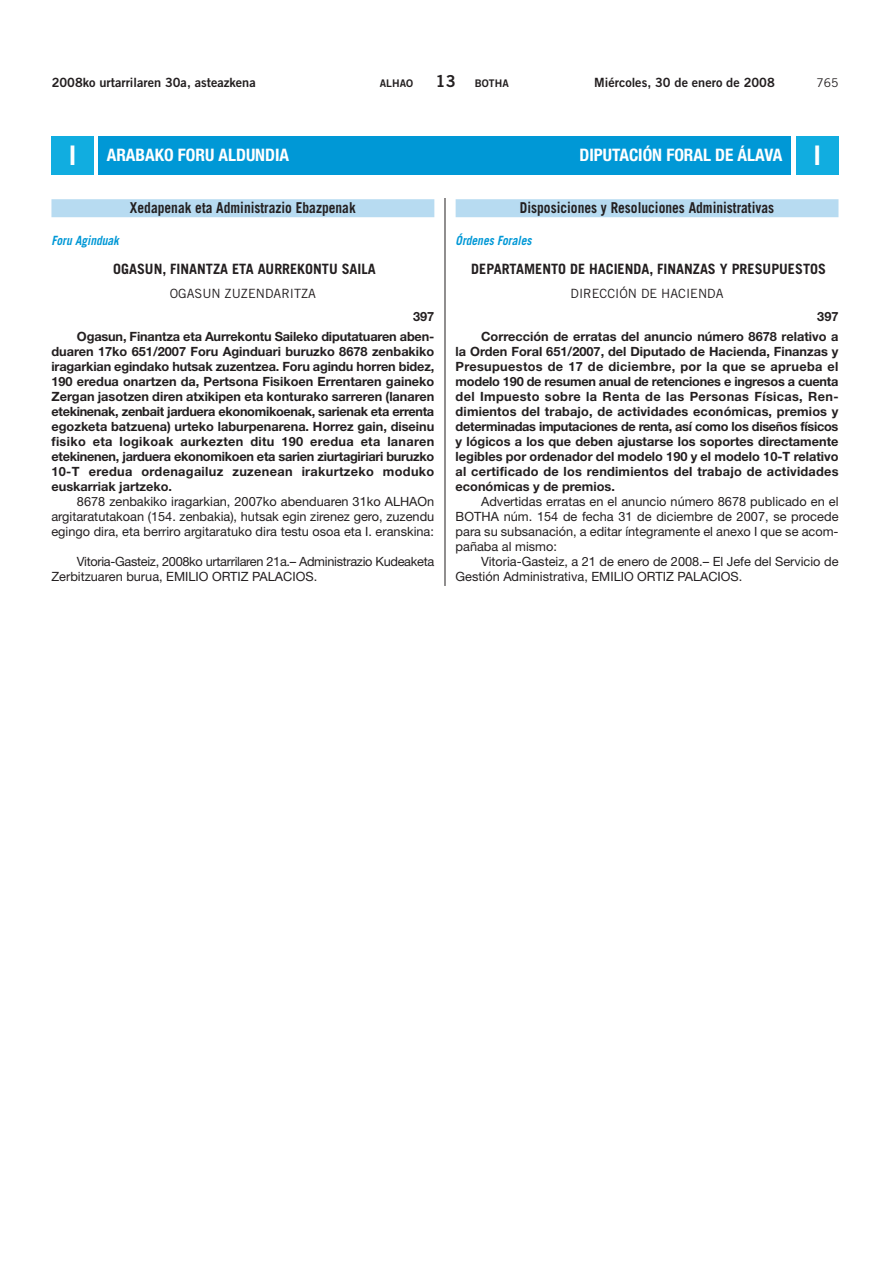
<style>
.page{position:relative;width:893px;height:1263px;background:#fff}
.page>*{position:absolute;margin:0;border:0;box-sizing:border-box;transform-origin:0 0}
.t1{font:700 condensed 17.25px "Helvetica Neue";color:#fff}
.t2{font:700 15px "Trade Gothic";color:#231f20;scale:.9 1}
.t3{font:700 14.25px "Trade Gothic";color:#231f20}
.t4{font:700 12.75px/15px "Helvetica Neue";color:#231f20;text-align:right}
.t5{font:12.75px/15px "Helvetica Neue";color:#231f20;text-align:justify}
.t6{font:12.75px/15px "Helvetica Neue";letter-spacing:-.025em;color:#231f20}
.t7{font:12.75px "Trade Gothic Bold Two";color:#231f20}
.t8{font:12.75px "Trade Gothic";color:#231f20}
.t9{font:italic 700 12.75px "Trade Gothic";color:#0098d6;scale:.9 1}
.t10{font:12px "Trade Gothic";color:#231f20}
.t11{font:10.5px "Trade Gothic Bold Two";color:#231f20}
.s1{font-size:16.5px}
.s2{font-family:"Trade Gothic Bold Two";font-weight:400;font-stretch:normal;font-size:27px}
</style>
<div class="page">
<hr style="left:444px;top:136px;width:1px;height:450px;background:#231f20">
<div style="left:51px;top:199px;width:383px;height:18px;background:#b7dbf1"></div>
<div style="left:455px;top:199px;width:383px;height:18px;background:#b7dbf1"></div>
<div style="left:51px;top:137px;width:787px;height:61px;background:#fff"></div>
<div style="left:51px;top:136px;width:43px;height:38px;background:#11ade0"></div>
<div style="left:796px;top:136px;width:42px;height:38px;background:#11ade0"></div>
<div style="left:405px;top:136px;width:386px;height:38px;background:#0098d6"></div>
<div style="left:98px;top:136px;width:357px;height:38px;background:#0098d6"></div>
<p class="t7" style="left:52px;top:78px;width:205px">2008ko urtarrilaren 30a, asteazkena</p>
<p class="t11" style="left:380px;top:79px;width:35px">ALHAO</p>
<p class="t11" style="left:435px;top:79px;width:75px"><span class="s1">13</span> BOTHA</p>
<p class="t7" style="left:594px;top:78px;width:182px">Miércoles, 30 de enero de 2008</p>
<p class="t10" style="left:816px;top:79px;width:23px">765</p>
<h1 class="t1" style="left:68px;top:149px;width:222px"><span class="s2">I</span> ARABAKO FORU ALDUNDIA</h1>
<h1 class="t1" style="left:579px;top:149px;width:244px">DIPUTACIÓN FORAL DE ÁLAVA <span class="s2">I</span></h1>
<p class="t2" style="left:130px;top:202px;width:252px">Xedapenak eta Administrazio Ebazpenak</p>
<p class="t9" style="left:51px;top:235px;width:79px">Foru Aginduak</p>
<p class="t3" style="left:113px;top:264px;width:264px">OGASUN, FINANTZA ETA AURREKONTU SAILA</p>
<p class="t8" style="left:170px;top:289px;width:148px">OGASUN ZUZENDARITZA</p>
<p class="t4" style="left:77px;top:308px;width:359px;line-height:19.2px">397<br>Ogasun, Finantza eta Aurrekontu Saileko diputatuaren aben-</p>
<p class="t4" style="left:51px;top:345px;width:384px;text-align:justify">duaren 17ko 651/2007 Foru Aginduari buruzko 8678 zenbakiko iragarkian egindako hutsak zuzentzea. Foru agindu horren bidez, 190 eredua onartzen da, Pertsona Fisikoen Errentaren gaineko Zergan jasotzen diren atxikipen eta konturako sarreren (lanaren etekinenak, zenbait jarduera ekonomikoenak, sarienak eta errenta egozketa batzuena) urteko laburpenarena. Horrez gain, diseinu fisiko eta logikoak aurkezten ditu 190 eredua eta lanaren etekinenen, jarduera ekonomikoen eta sarien ziurtagiriari buruzko 10-T eredua ordenagailuz zuzenean irakurtzeko moduko euskarriak jartzeko.</p>
<p class="t5" style="left:51px;top:495px;width:384px;text-indent:26px">8678 zenbakiko iragarkian, 2007ko abenduaren 31ko ALHAOn argitaratutakoan (154. zenbakia), hutsak egin zirenez gero, zuzendu egingo dira, eta berriro argitaratuko dira testu osoa eta I. eranskina:</p>
<p class="t6" style="left:51px;top:555px;width:384px;text-indent:26px">Vitoria-Gasteiz, 2008ko urtarrilaren 21a.– Administrazio Kudeaketa<br>Zerbitzuaren burua, EMILIO ORTIZ PALACIOS.</p>
<p class="t2" style="left:520px;top:202px;width:284px">Disposiciones y Resoluciones Administrativas</p>
<p class="t9" style="left:455px;top:235px;width:88px">Órdenes Forales</p>
<p class="t3" style="left:471px;top:264px;width:356px">DEPARTAMENTO DE HACIENDA, FINANZAS Y PRESUPUESTOS</p>
<p class="t8" style="left:570px;top:289px;width:154px">DIRECCIÓN DE HACIENDA</p>
<p class="t4" style="left:481px;top:308px;width:359px;line-height:19.2px">397<br>Corrección de erratas del anuncio número 8678 relativo a</p>
<p class="t4" style="left:455px;top:345px;width:384px;text-align:justify">la Orden Foral 651/2007, del Diputado de Hacienda, Finanzas y Presupuestos de 17 de diciembre, por la que se aprueba el modelo 190 de resumen anual de retenciones e ingresos a cuenta del Impuesto sobre la Renta de las Personas Físicas, Ren - dimientos del trabajo, de actividades económicas, premios y determinadas imputaciones de renta, así como los diseños físicos y lógicos a los que deben ajustarse los soportes directamente legibles por ordenador del modelo 190 y el modelo 10-T relativo al certificado de los rendimientos del trabajo de actividades económicas y de premios.</p>
<p class="t5" style="left:455px;top:495px;width:384px;text-indent:26px">Advertidas erratas en el anuncio número 8678 publicado en el BOTHA núm. 154 de fecha 31 de diciembre de 2007, se procede para su subsanación, a editar íntegramente el anexo I que se acom&shy;pañaba al mismo:</p>
<p class="t5" style="left:455px;top:555px;width:384px;text-indent:26px">Vitoria-Gasteiz, a 21 de enero de 2008.– El Jefe del Servicio de<br>Gestión Administrativa, EMILIO ORTIZ PALACIOS.</p>
</div>
